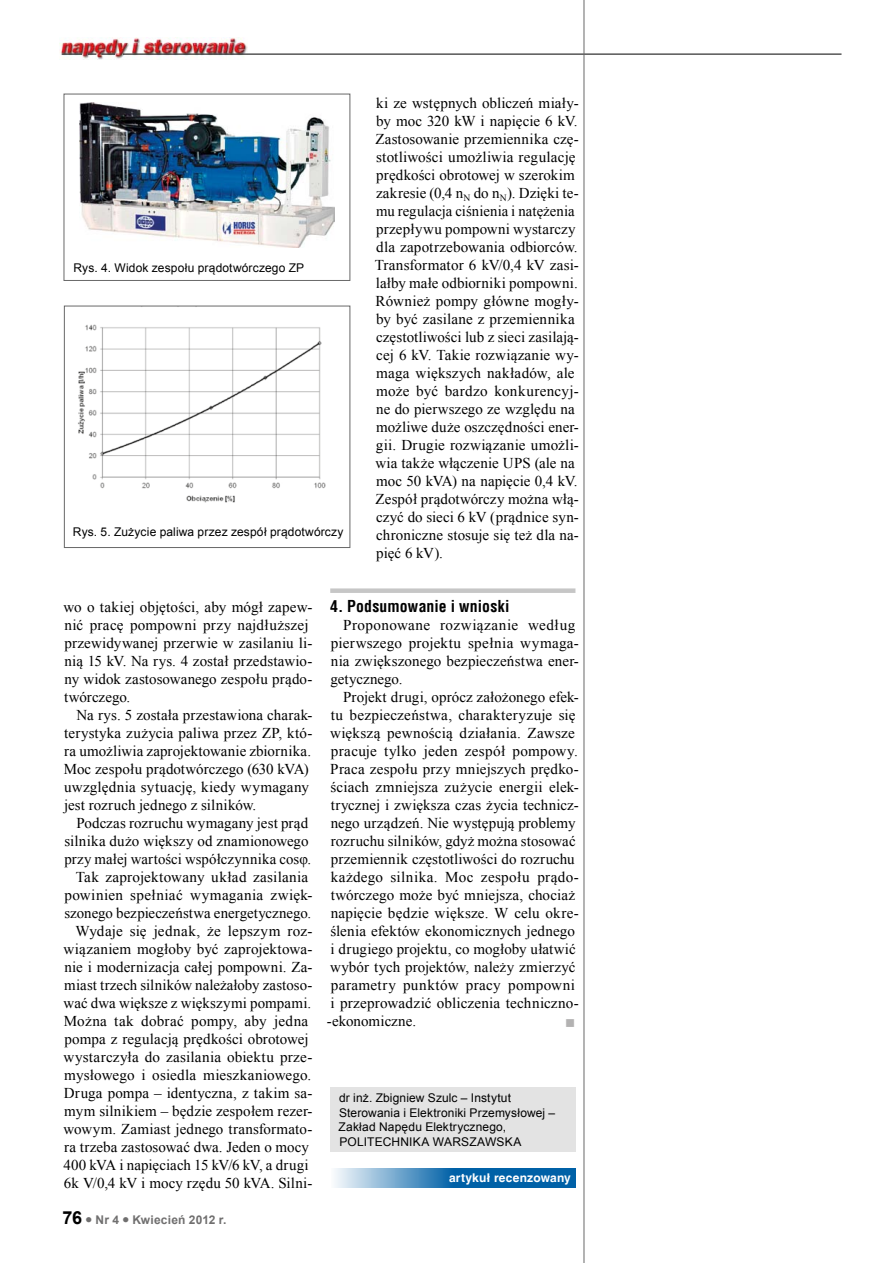
<style>
.page{position:relative;width:893px;height:1263px;background:#fff}
.page>*{position:absolute;margin:0;border:0;box-sizing:border-box;transform-origin:0 0}
.t1{font:700 15.75px "Switzerland Condensed";letter-spacing:.01em;color:#000}
.t2{font:15px/18px "Times New Roman";letter-spacing:.01em;color:#000}
.t3{font:13.5px "Wingdings";color:#b3b2b2}
.t4{font:12px/14.4px "Arial";letter-spacing:.01em;color:#000}
.t5{font:700 12px "Arial";letter-spacing:.015em;color:#706f6f}
.t6{font:700 12px "Switzerland";letter-spacing:.015em;color:#fff}
.s1{font-size:18px;color:#000}
</style>
<div class="page">
<img style="left:60px;top:38px;width:187px;height:22px">
<svg style="left:62px;top:54px;width:20px;height:1px"></svg>
<svg style="left:88px;top:54px;width:27px;height:1px"></svg>
<hr style="left:123px;top:54px;width:718px;height:1px;background:#000">
<svg style="left:584px;top:0;width:258px;height:1263px"></svg>
<img style="left:80px;top:102px;width:254px;height:145px">
<div style="left:64px;top:94px;width:286px;height:187px;border:1px solid #686868"></div>
<img style="left:78px;top:324px;width:248px;height:179px">
<div style="left:64px;top:306px;width:286px;height:242px;border:1px solid #686868"></div>
<div style="left:330px;top:588px;width:245px;height:5px;background:#c6c6c6"></div>
<div style="left:330px;top:1087px;width:245px;height:65px;background:#e3e3e3"></div>
<svg style="left:335px;top:1169px;width:240px;height:19px;background:#3c86bb"></svg>
<p class="t2" style="left:375px;top:94px;width:206px">ki ze wstępnych obliczeń miały&shy;by moc 320 kW i napięcie 6 kV.<br>Zastosowanie przemiennika czę&shy;stotliwości umożliwia regulację prędkości obrotowej w szerokim zakresie (0,4 n<sub>N</sub> do n<sub>N</sub>). Dzięki te&shy;mu regulacja ciśnienia i natężenia przepływu pompowni wystarczy dla zapotrzebowania odbiorców.<br>Transformator 6 kV/0,4 kV zasi&shy;lałby małe odbiorniki pompowni.<br>Również pompy główne mogły&shy;by być zasilane z przemiennika częstotliwości lub z sieci zasilają&shy;cej 6 kV. Takie rozwiązanie wy&shy;maga większych nakładów, ale może być bardzo konkurencyj&shy;ne do pierwszego ze względu na możliwe duże oszczędności ener&shy;gii. Drugie rozwiązanie umożli&shy;wia także włączenie UPS (ale na moc 50 kVA) na napięcie 0,4 kV.<br>Zespół prądotwórczy można włą&shy;czyć do sieci 6 kV (prądnice syn&shy;chroniczne stosuje się też dla na&shy;pięć 6 kV).</p>
<p class="t1" style="left:330px;top:597px;width:181px">4. Podsumowanie i wnioski</p>
<p class="t2" style="left:330px;top:616px;width:250px;text-indent:13px">Proponowane rozwiązanie według pierwszego projektu spełnia wymaga&shy;nia zwiększonego bezpieczeństwa ener&shy;getycznego.</p>
<p class="t2" style="left:327px;top:688px;width:254px;text-indent:16px">Projekt drugi, oprócz założonego efek&shy;tu bezpieczeństwa, charakteryzuje się większą pewnością działania. Zawsze pracuje tylko jeden zespół pompowy.<br>Praca zespołu przy mniejszych prędko&shy;ściach zmniejsza zużycie energii elek&shy;trycznej i zwiększa czas życia technicz&shy;nego urządzeń. Nie występują problemy rozruchu silników, gdyż można stosować przemiennik częstotliwości do rozruchu każdego silnika. Moc zespołu prądo&shy;twórczego może być mniejsza, chociaż napięcie będzie większe. W celu okre&shy;ślenia efektów ekonomicznych jednego i drugiego projektu, co mogłoby ułatwić wybór tych projektów, należy zmierzyć parametry punktów pracy pompowni<br>i przeprowadzić obliczenia techniczno--ekonomiczne.</p>
<p class="t4" style="left:73px;top:260px;width:232px">Rys. 4. Widok zespołu prądotwórczego ZP</p>
<p class="t4" style="left:73px;top:525px;width:272px">Rys. 5. Zużycie paliwa przez zespół prądotwórczy</p>
<p class="t2" style="left:64px;top:598px;width:250px">wo o takiej objętości, aby mógł zapew&shy;nić pracę pompowni przy najdłuższej przewidywanej przerwie w zasilaniu li&shy;nią 15 kV. Na rys. 4 został przedstawio&shy;ny widok zastosowanego zespołu prądo&shy;twórczego.</p>
<p class="t2" style="left:64px;top:706px;width:250px;text-indent:13px">Na rys. 5 została przestawiona charak&shy;terystyka zużycia paliwa przez ZP, któ&shy;ra umożliwia zaprojektowanie zbiornika.<br>Moc zespołu prądotwórczego (630 kVA) uwzględnia sytuację, kiedy wymagany jest rozruch jednego z silników.</p>
<p class="t2" style="left:63px;top:814px;width:251px;text-align:right">Podczas rozruchu wymagany jest prąd silnika dużo większy od znamionowego przy małej wartości współczynnika cosφ.<br>Tak zaprojektowany układ zasilania powinien spełniać wymagania zwięk&shy;szonego bezpieczeństwa energetycznego.<br>Wydaje się jednak, że lepszym roz&shy;wiązaniem mogłoby być zaprojektowa&shy;nie i modernizacja całej pompowni. Za&shy;miast trzech silników należałoby zastoso&shy;wać dwa większe z większymi pompami.<br>Można tak dobrać pompy, aby jedna pompa z regulacją prędkości obrotowej wystarczyła do zasilania obiektu prze&shy;mysłowego i osiedla mieszkaniowego.<br>Druga pompa – identyczna, z takim sa&shy;mym silnikiem – będzie zespołem rezer&shy;wowym. Zamiast jednego transformato&shy;ra trzeba zastosować dwa. Jeden o mocy 400 kVA i napięciach 15 kV/6 kV, a drugi 6k V/0,4 kV i mocy rzędu 50 kVA. Silni-</p>
<p class="t3" style="left:565px;top:1015px;width:12px">■</p>
<p class="t4" style="left:339px;top:1091px;width:218px">dr inż. Zbigniew Szulc – Instytut<br>Sterowania i Elektroniki Przemysłowej –<br>Zakład Napędu Elektrycznego,<br>POLITECHNIKA WARSZAWSKA</p>
<p class="t6" style="left:449px;top:1170px;width:123px">artykuł recenzowany</p>
<p class="t5" style="left:63px;top:1212px;width:165px"><span class="s1">76</span> ● Nr 4 ● Kwiecień 2012 r.</p>
</div>
